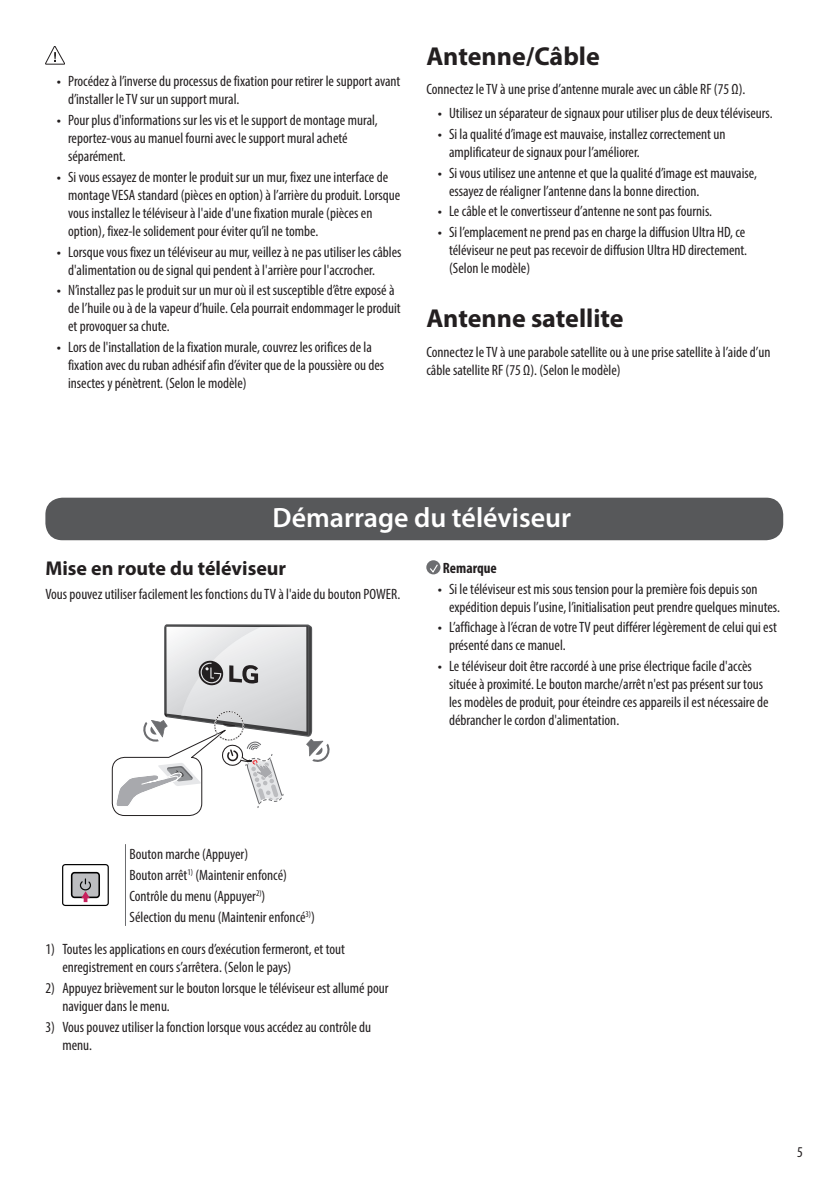
<style>
.page{position:relative;width:840px;height:1191px;background:#fff}
.page>*{position:absolute;margin:0;border:0;box-sizing:border-box;transform-origin:0 0}
.t1{font:600 28px "Myriad Pro";color:#fff}
.Title2{font:700 26px "Myriad Pro";color:#231f20}
.t2{font:700 20px "Myriad Pro";color:#231f20}
.Body{font:condensed 15px/18px "Myriad Pro";color:#231f20}
.t3{font:700 condensed 15px "Myriad Pro";color:#231f20}
.s1{font-family:"LG Smart";font-stretch:normal}
</style>
<div class="page">
<svg style="left:45px;top:46px;width:20px;height:18px"></svg>
<div style="left:45px;top:497px;width:737px;height:43px;background:#57585a;border-radius:17px"></div>
<svg style="left:111px;top:624px;width:218px;height:192px"></svg>
<hr style="left:125px;top:844px;width:1px;height:82px;background:#6c6d70">
<div style="left:62px;top:864px;width:47px;height:42px;border:1px solid #000;border-radius:3px"></div>
<div style="left:72px;top:872px;width:27px;height:25px;background:#bcbdc0;border-radius:3px"></div>
<div style="left:71px;top:872px;width:29px;height:26px;border:2px solid #000;border-radius:3px"></div>
<svg style="left:79px;top:878px;width:13px;height:24px"></svg>
<div style="left:426px;top:560px;width:14px;height:14px;background:#6c6d70;border-radius:50%"></div>
<svg style="left:428px;top:564px;width:10px;height:10px"></svg>
<p class="Body" style="left:68px;top:72px;width:333px;text-indent:-11px"><span class="s1">•</span> Procédez à l’inverse du processus de fixation pour retirer le support avant d’installer le TV sur un support mural.</p>
<p class="Body" style="left:68px;top:111px;width:311px;text-indent:-11px"><span class="s1">•</span> Pour plus d'informations sur les vis et le support de montage mural, reportez-vous au manuel fourni avec le support mural acheté séparément.</p>
<p class="Body" style="left:68px;top:168px;width:333px;text-indent:-11px"><span class="s1">•</span> Si vous essayez de monter le produit sur un mur, fixez une interface de montage VESA standard (pièces en option) à l’arrière du produit. Lorsque vous installez le téléviseur à l'aide d'une fixation murale (pièces en option), fixez-le solidement pour éviter qu’il ne tombe.</p>
<p class="Body" style="left:68px;top:242px;width:335px;text-indent:-11px"><span class="s1">•</span> Lorsque vous fixez un téléviseur au mur, veillez à ne pas utiliser les câbles d'alimentation ou de signal qui pendent à l'arrière pour l'accrocher.</p>
<p class="Body" style="left:68px;top:281px;width:334px;text-indent:-11px"><span class="s1">•</span> N’installez pas le produit sur un mur où il est susceptible d’être exposé à de l’huile ou à de la vapeur d’huile. Cela pourrait endommager le produit et provoquer sa chute.</p>
<p class="Body" style="left:68px;top:338px;width:317px;text-indent:-11px"><span class="s1">•</span> Lors de l'installation de la fixation murale, couvrez les orifices de la fixation avec du ruban adhésif afin d’éviter que de la poussière ou des insectes y pénètrent. (Selon le modèle)</p>
<p class="Title2" style="left:426px;top:39px;width:175px">Antenne/Câble</p>
<p class="Body" style="left:426px;top:80px;width:320px">Connectez le TV à une prise d’antenne murale avec un câble RF (75 Ω).</p>
<p class="Body" style="left:437px;top:104px;width:336px"><span class="s1">•</span> Utilisez un séparateur de signaux pour utiliser plus de deux téléviseurs.</p>
<p class="Body" style="left:449px;top:125px;width:278px;text-indent:-11px"><span class="s1">•</span> Si la qualité d’image est mauvaise, installez correctement un amplificateur de signaux pour l’améliorer.</p>
<p class="Body" style="left:449px;top:163px;width:309px;text-indent:-11px"><span class="s1">•</span> Si vous utilisez une antenne et que la qualité d’image est mauvaise, essayez de réaligner l’antenne dans la bonne direction.</p>
<p class="Body" style="left:437px;top:202px;width:276px"><span class="s1">•</span> Le câble et le convertisseur d’antenne ne sont pas fournis.</p>
<p class="Body" style="left:449px;top:223px;width:299px;text-align:justify;text-indent:-11px"><span class="s1">•</span> Si l’emplacement ne prend pas en charge la diffusion Ultra HD, ce téléviseur ne peut pas recevoir de diffusion Ultra HD directement. (Selon le modèle)</p>
<p class="Title2" style="left:426px;top:301px;width:199px">Antenne satellite</p>
<p class="Body" style="left:426px;top:342px;width:345px">Connectez le TV à une parabole satellite ou à une prise satellite à l’aide d’un câble satellite RF (75 Ω). (Selon le modèle)</p>
<p class="t1" style="left:272px;top:500px;width:300px">Démarrage du téléviseur</p>
<p class="t2" style="left:45px;top:555px;width:242px">Mise en route du téléviseur</p>
<p class="Body" style="left:45px;top:585px;width:356px">Vous pouvez utiliser facilement les fonctions du TV à l'aide du bouton POWER.</p>
<p class="t3" style="left:442px;top:558px;width:55px">Remarque</p>
<p class="Body" style="left:449px;top:579px;width:332px;text-indent:-11px"><span class="s1">•</span> Si le téléviseur est mis sous tension pour la première fois depuis son expédition depuis l’usine, l’initialisation peut prendre quelques minutes.</p>
<p class="Body" style="left:449px;top:618px;width:329px;text-indent:-11px"><span class="s1">•</span> L’affichage à l’écran de votre TV peut différer légèrement de celui qui est présenté dans ce manuel.</p>
<p class="Body" style="left:449px;top:657px;width:321px;text-indent:-11px"><span class="s1">•</span> Le téléviseur doit être raccordé à une prise électrique facile d'accès située à proximité. Le bouton marche/arrêt n'est pas présent sur tous les modèles de produit, pour éteindre ces appareils il est nécessaire de débrancher le cordon d'alimentation.</p>
<p class="Body" style="left:129px;top:844px;width:187px;line-height:20.8px">Bouton marche (Appuyer)<br>Bouton arrêt<sup>1)</sup> (Maintenir enfoncé)<br>Contrôle du menu (Appuyer<sup>2)</sup>)<br>Sélection du menu (Maintenir enfoncé<sup>3)</sup>)</p>
<p class="Body" style="left:62px;top:939px;width:284px;text-indent:-17px">1) Toutes les applications en cours d’exécution fermeront, et tout enregistrement en cours s’arrêtera. (Selon le pays)</p>
<p class="Body" style="left:62px;top:978px;width:327px;text-indent:-17px">2) Appuyez brièvement sur le bouton lorsque le téléviseur est allumé pour naviguer dans le menu.</p>
<p class="Body" style="left:62px;top:1017px;width:310px;text-indent:-17px">3) Vous pouvez utiliser la fonction lorsque vous accédez au contrôle du menu.</p>
<p class="Body" style="left:796px;top:1142px;width:7px">5</p>
</div>
